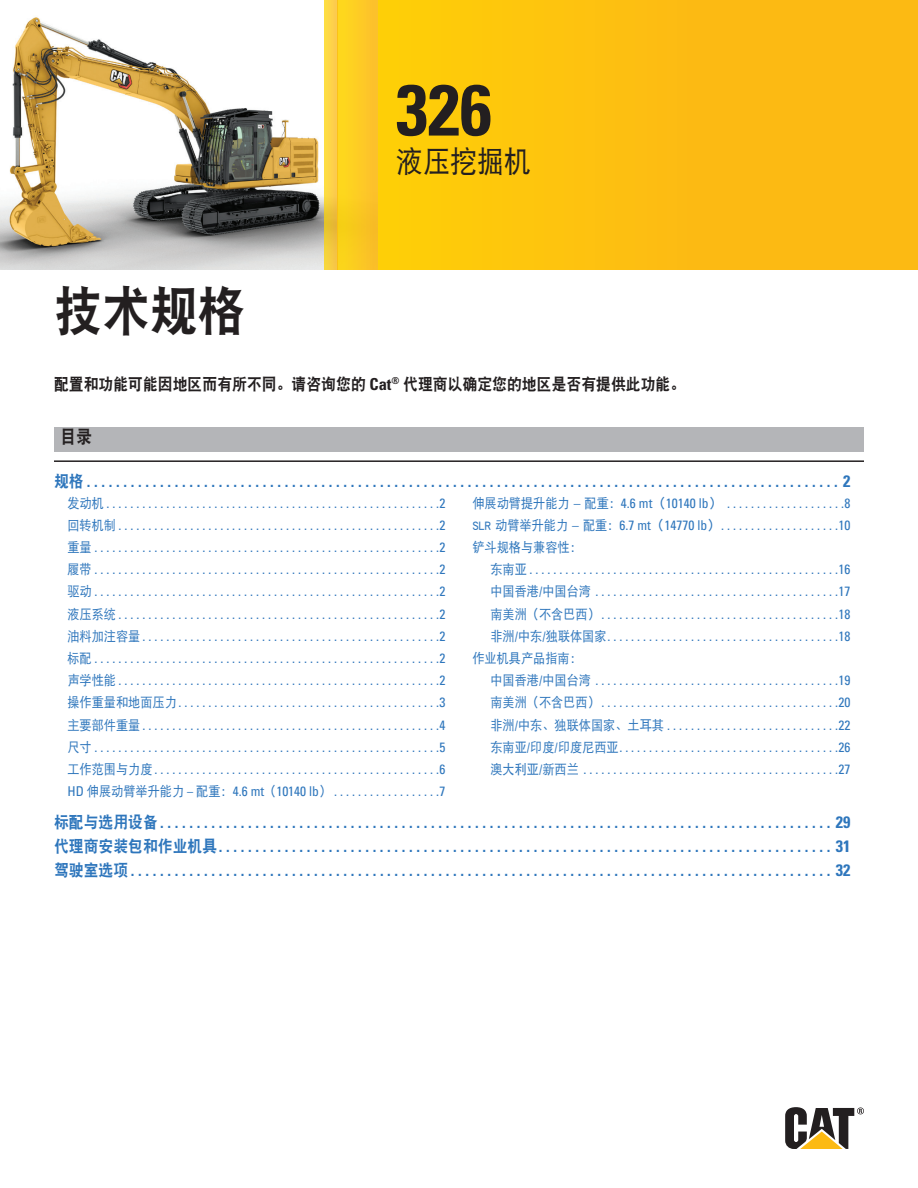
<style>
.page{position:relative;width:918px;height:1188px;background:#fff}
.page>*{position:absolute;margin:0;border:0;box-sizing:border-box;transform-origin:0 0}
.t1{font:700 condensed 72px "Univers LT Std";color:#231f20}
.t2{font:54px "DFP Hei W9";color:#231f20;scale:.9 1}
.t3{font:30px "DFP Hei W5";color:#231f20;scale:.9 1}
.t4{font:18px "DFP Hei W9";color:#231f20;scale:.9 1}
.t5{font:700 condensed 16.5px/24px "Univers LT Std";color:#2e76bc;text-align:justify}
.t6{font:16.5px "DFP Hei W9";color:#231f20;scale:.9 1}
.t7{font:condensed 13.5px/22.2px "Univers LT Std";color:#2e76bc;text-align:justify}
.t8{font:13.5px "DFP Hei W5";color:#2e76bc;scale:.9 1}
.s1{font-family:"Univers LT Std";font-weight:700;font-stretch:condensed}
.s2{font-family:"DFP Hei W9";font-weight:400;font-stretch:normal}
.s3{font-family:"DFP Hei W5";font-stretch:normal}
</style>
<div class="page">
<img style="left:0;top:17px;width:324px;height:253px">
<svg style="left:785px;top:1107px;width:79px;height:42px"></svg>
<div style="left:378px;top:0;width:540px;height:270px;background:linear-gradient(to right,#fecc09,#fbb516)"></div>
<div style="left:338px;top:0;width:40px;height:270px;background:#fecb22"></div>
<svg style="left:324px;top:0;width:14px;height:270px;background:#f9cf41"></svg>
<div style="left:54px;top:427px;width:810px;height:25px;background:#b4b5b8"></div>
<hr style="left:54px;top:460px;width:810px;height:2px;background:#231f20">
<h2 class="t2" style="left:54px;top:282px;width:214px">技术规格</h2>
<h1 class="t1" style="left:396px;top:66px;width:97px">326</h1>
<h3 class="t3" style="left:396px;top:145px;width:151px">液压挖掘机</h3>
<p class="t6" style="left:54px;top:375px;width:703px">配置和功能可能因地区而有所不同。请咨询您的 <span class="s1">Cat</span><sup>®</sup> 代理商以确定您的地区是否有提供此功能。</p>
<h3 class="t4" style="left:60px;top:427px;width:38px">目录</h3>
<p class="t5" style="left:54px;top:469px;width:798px"><span class="s2">规格</span> . . . . . . . . . . . . . . . . . . . . . . . . . . . . . . . . . . . . . . . . . . . . . . . . . . . . . . . . . . . . . . . . . . . . . . . . . . . . . . . . . . . . . . . . . . . . . . . . . . . . . . . 2</p>
<p class="t7" style="left:67px;top:492px;width:380px"><span class="s3">发动机</span> . . . . . . . . . . . . . . . . . . . . . . . . . . . . . . . . . . . . . . . . . . . . . . . . . . . . . . . 2<span class="s3">回转机制</span> . . . . . . . . . . . . . . . . . . . . . . . . . . . . . . . . . . . . . . . . . . . . . . . . . . . . . 2<span class="s3">重量</span> . . . . . . . . . . . . . . . . . . . . . . . . . . . . . . . . . . . . . . . . . . . . . . . . . . . . . . . . . 2<span class="s3">履带</span> . . . . . . . . . . . . . . . . . . . . . . . . . . . . . . . . . . . . . . . . . . . . . . . . . . . . . . . . . 2<span class="s3">驱动</span> . . . . . . . . . . . . . . . . . . . . . . . . . . . . . . . . . . . . . . . . . . . . . . . . . . . . . . . . . 2<span class="s3">液压系统</span> . . . . . . . . . . . . . . . . . . . . . . . . . . . . . . . . . . . . . . . . . . . . . . . . . . . . . 2<span class="s3">油料加注容量</span> . . . . . . . . . . . . . . . . . . . . . . . . . . . . . . . . . . . . . . . . . . . . . . . . . 2<span class="s3">标配</span> . . . . . . . . . . . . . . . . . . . . . . . . . . . . . . . . . . . . . . . . . . . . . . . . . . . . . . . . . 2<span class="s3">声学性能</span> . . . . . . . . . . . . . . . . . . . . . . . . . . . . . . . . . . . . . . . . . . . . . . . . . . . . . 2<span class="s3">操作重量和地面压力</span> . . . . . . . . . . . . . . . . . . . . . . . . . . . . . . . . . . . . . . . . . . . 3<span class="s3">主要部件重量</span> . . . . . . . . . . . . . . . . . . . . . . . . . . . . . . . . . . . . . . . . . . . . . . . . . 4<span class="s3">尺寸</span> . . . . . . . . . . . . . . . . . . . . . . . . . . . . . . . . . . . . . . . . . . . . . . . . . . . . . . . . . 5<span class="s3">工作范围与力度</span> . . . . . . . . . . . . . . . . . . . . . . . . . . . . . . . . . . . . . . . . . . . . . . . 6<br>HD <span class="s3">伸展动臂举升能力</span> – <span class="s3">配重：</span>4.6 mt<span class="s3">（</span>10140 lb<span class="s3">）</span> . . . . . . . . . . . . . . . . . 7</p>
<p class="t7" style="left:472px;top:492px;width:379px"><span class="s3">伸展动臂提升能力</span> – <span class="s3">配重：</span>4.6 mt<span class="s3">（</span>10140 lb<span class="s3">）</span> . . . . . . . . . . . . . . . . . . . 8<br><span class="s3">SLR 动臂举升能力</span> – <span class="s3">配重：</span>6.7 mt<span class="s3">（</span>14770 lb<span class="s3">）</span> . . . . . . . . . . . . . . . . . . . 10</p>
<p class="t8" style="left:472px;top:540px;width:123px">铲斗规格与兼容性：</p>
<p class="t7" style="left:490px;top:558px;width:362px"><span class="s3">东南亚</span> . . . . . . . . . . . . . . . . . . . . . . . . . . . . . . . . . . . . . . . . . . . . . . . . . . . 16<span class="s3">中国香港/中国台湾</span> . . . . . . . . . . . . . . . . . . . . . . . . . . . . . . . . . . . . . . . . 17<span class="s3">南美洲（不含巴西）</span> . . . . . . . . . . . . . . . . . . . . . . . . . . . . . . . . . . . . . . . 18<span class="s3">非洲/中东/独联体国家</span> . . . . . . . . . . . . . . . . . . . . . . . . . . . . . . . . . . . . . . 18</p>
<p class="t8" style="left:472px;top:651px;width:123px">作业机具产品指南：</p>
<p class="t7" style="left:490px;top:669px;width:362px"><span class="s3">中国香港/中国台湾</span> . . . . . . . . . . . . . . . . . . . . . . . . . . . . . . . . . . . . . . . . 19<span class="s3">南美洲（不含巴西）</span> . . . . . . . . . . . . . . . . . . . . . . . . . . . . . . . . . . . . . . . 20<span class="s3">非洲/中东、独联体国家、土耳其</span> . . . . . . . . . . . . . . . . . . . . . . . . . . . . 22<span class="s3">东南亚/印度/印度尼西亚</span> . . . . . . . . . . . . . . . . . . . . . . . . . . . . . . . . . . . . 26<span class="s3">澳大利亚/新西兰</span> . . . . . . . . . . . . . . . . . . . . . . . . . . . . . . . . . . . . . . . . . . 27</p>
<p class="t5" style="left:54px;top:810px;width:798px"><span class="s2">标配与选用设备</span> . . . . . . . . . . . . . . . . . . . . . . . . . . . . . . . . . . . . . . . . . . . . . . . . . . . . . . . . . . . . . . . . . . . . . . . . . . . . . . . . . . . . . . . . . . . . 29<span class="s2">代理商安装包和作业机具</span> . . . . . . . . . . . . . . . . . . . . . . . . . . . . . . . . . . . . . . . . . . . . . . . . . . . . . . . . . . . . . . . . . . . . . . . . . . . . . . . . . . . . 31<span class="s2">驾驶室选项</span> . . . . . . . . . . . . . . . . . . . . . . . . . . . . . . . . . . . . . . . . . . . . . . . . . . . . . . . . . . . . . . . . . . . . . . . . . . . . . . . . . . . . . . . . . . . . . . . . 32</p>
</div>
